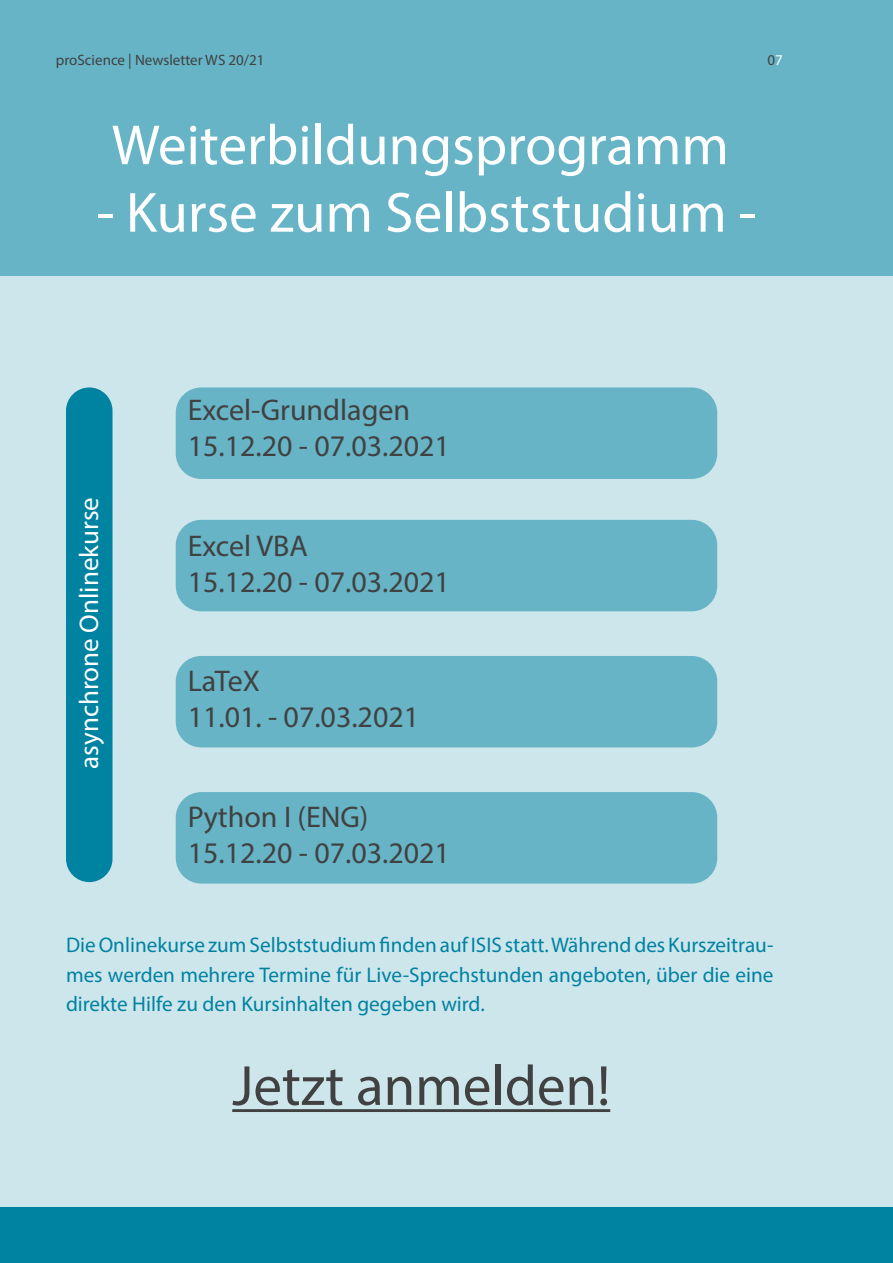
<style>
.page{position:relative;width:893px;height:1263px;background:#cde6ec}
.page>*{position:absolute;margin:0;border:0;box-sizing:border-box;transform-origin:0 0}
.Abschnittsüberschrif{font:57px "Myriad Pro";color:#fff}
.Abschnittsüberschrif-2{font:57px "Myriad Pro";color:#414141}
.Programm{font:30px "Myriad Pro";color:#414141}
.Abschnittsüberschrif-3{font:27px "Myriad Pro";color:#fff}
.Textkörper{font:21.15px/29.7px "Myriad Pro";color:#0082a1;text-align:justify}
.Musterseite_-_Fortla{font:15px "Myriad Pro";color:#414141}
.s1{color:#fff}
</style>
<div class="page">
<div style="left:176px;top:792px;width:541px;height:91px;background:#66b4c6;border-radius:26px"></div>
<div style="left:0;top:0;width:893px;height:275px;background:#66b4c6"></div>
<hr style="left:232px;top:1109px;width:378px;height:3px;background:#414141">
<div style="left:66px;top:387px;width:46px;height:495px;background:#0082a1;border-radius:23px"></div>
<div style="left:176px;top:387px;width:541px;height:92px;background:#66b4c6;border-radius:26px"></div>
<div style="left:176px;top:520px;width:541px;height:91px;background:#66b4c6;border-radius:26px"></div>
<div style="left:176px;top:656px;width:541px;height:91px;background:#66b4c6;border-radius:26px"></div>
<div style="left:0;top:1207px;width:893px;height:56px;background:#0082a1"></div>
<p class="Musterseite_-_Fortla" style="left:56px;top:51px;width:210px">proScience | Newsletter WS 20/21</p>
<p class="Musterseite_-_Fortla" style="left:767px;top:51px;width:17px">0<span class="s1">7</span></p>
<p class="Abschnittsüberschrif" style="left:112px;top:110px;width:619px">Weiterbildungsprogramm</p>
<p class="Abschnittsüberschrif" style="left:96px;top:177px;width:661px">- Kurse zum Selbststudium -</p>
<p class="Abschnittsüberschrif-3" style="left:73px;top:769px;width:273px;rotate:-90deg">asynchrone Onlinekurse</p>
<p class="Programm" style="left:188px;top:392px;width:224px">Excel-Grundlagen</p>
<p class="Programm" style="left:188px;top:428px;width:264px">15.12.20 - 07.03.2021</p>
<p class="Programm" style="left:188px;top:527px;width:122px">Excel VBA</p>
<p class="Programm" style="left:188px;top:563px;width:264px">15.12.20 - 07.03.2021</p>
<p class="Programm" style="left:188px;top:663px;width:74px">LaTeX</p>
<p class="Programm" style="left:188px;top:699px;width:233px">11.01. - 07.03.2021</p>
<p class="Programm" style="left:188px;top:798px;width:182px">Python I (ENG)</p>
<p class="Programm" style="left:188px;top:834px;width:264px">15.12.20 - 07.03.2021</p>
<p class="Textkörper" style="left:66px;top:930px;width:709px">Die Onlinekurse zum Selbststudium finden auf ISIS statt. Während des Kurszeitrau&shy;mes werden mehrere Termine für Live-Sprechstunden angeboten, über die eine direkte Hilfe zu den Kursinhalten gegeben wird.</p>
<p class="Abschnittsüberschrif-2" style="left:232px;top:1050px;width:379px">Jetzt anmelden!</p>
</div>
